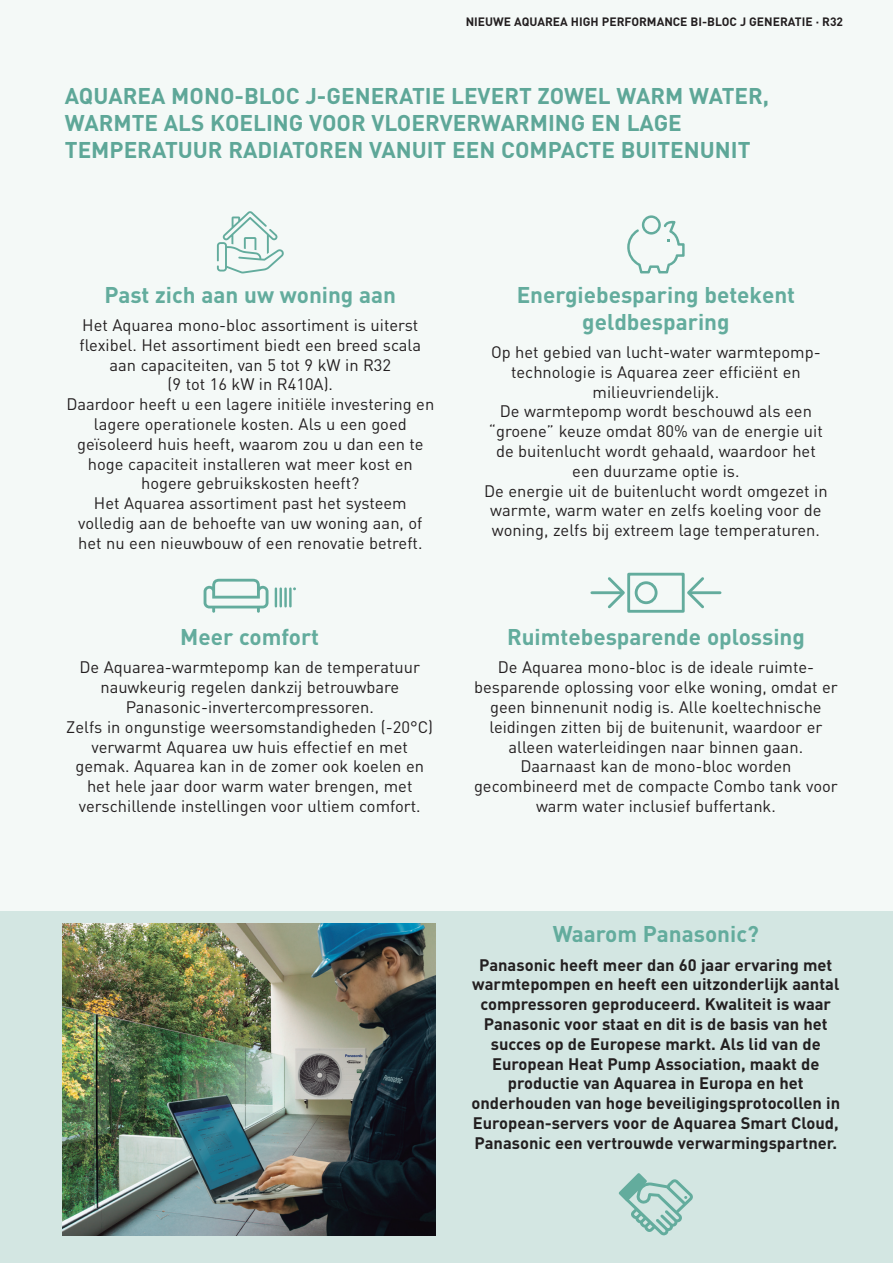
<style>
.page{position:relative;width:893px;height:1263px;background:#f4f9f7}
.page>*{position:absolute;margin:0;border:0;box-sizing:border-box;transform-origin:0 0}
.t1{font:700 22.5px/27px "DIN";color:#63ac9d;text-align:center}
.t2{font:16.5px/19.8px "DIN";color:#231f20;text-align:center}
.t3{font:700 16.5px/19.8px "DIN";color:#231f20;text-align:center}
.t4{font:700 12px "DIN";color:#231f20}
</style>
<div class="page">
<svg style="left:627px;top:215px;width:58px;height:58px"></svg>
<svg style="left:217px;top:211px;width:67px;height:62px"></svg>
<svg style="left:204px;top:579px;width:64px;height:34px"></svg>
<svg style="left:275px;top:589px;width:7px;height:17px"></svg>
<hr style="left:284px;top:589px;width:3px;height:17px;background:#63ac9d">
<hr style="left:289px;top:589px;width:3px;height:17px;background:#63ac9d">
<svg style="left:687px;top:577px;width:20px;height:32px"></svg>
<hr style="left:690px;top:591px;width:30px;height:3px;background:#63ac9d">
<svg style="left:605px;top:577px;width:20px;height:32px"></svg>
<hr style="left:592px;top:591px;width:30px;height:3px;background:#63ac9d">
<div style="left:627px;top:573px;width:58px;height:40px;border:3px solid #63ac9d"></div>
<div style="left:635px;top:581px;width:22px;height:23px;border:3px solid #63ac9d;border-radius:50%"></div>
<div style="left:0;top:911px;width:893px;height:352px;background:#d3e6e2"></div>
<img style="left:63px;top:923px;width:373px;height:312px">
<svg style="left:618px;top:1173px;width:75px;height:62px"></svg>
<p class="t4" style="left:466px;top:13px;width:379px">NIEUWE AQUAREA HIGH PERFORMANCE BI‑BLOC J GENERATIE · R32</p>
<h1 class="t1" style="left:65px;top:81px;width:706px;text-align:left">AQUAREA MONO-BLOC J-GENERATIE LEVERT ZOWEL WARM WATER,<br>WARMTE ALS KOELING VOOR VLOERVERWARMING EN LAGE<br>TEMPERATUUR RADIATOREN VANUIT EEN COMPACTE BUITENUNIT</h1>
<h1 class="t1" style="left:105px;top:280px;width:293px">Past zich aan uw woning aan</h1>
<p class="t2" style="left:66px;top:315px;width:369px">Het Aquarea mono-bloc assortiment is uiterst flexibel. Het assortiment biedt een breed scala aan capaciteiten, van 5 tot 9 kW in R32<br>(9 tot 16 kW in R410A).<br>Daardoor heeft u een lagere initiële investering en lagere operationele kosten. Als u een goed geïsoleerd huis heeft, waarom zou u dan een te hoge capaciteit installeren wat meer kost en hogere gebruikskosten heeft?<br>Het Aquarea assortiment past het systeem volledig aan de behoefte van uw woning aan, of het nu een nieuwbouw of een renovatie betreft.</p>
<h1 class="t1" style="left:180px;top:622px;width:140px">Meer comfort</h1>
<p class="t2" style="left:66px;top:657px;width:368px">De Aquarea-warmtepomp kan de temperatuur nauwkeurig regelen dankzij betrouwbare Panasonic-invertercompressoren.<br>Zelfs in ongunstige weersomstandigheden (-20°C) verwarmt Aquarea uw huis effectief en met gemak. Aquarea kan in de zomer ook koelen en het hele jaar door warm water brengen, met verschillende instellingen voor ultiem comfort.</p>
<h1 class="t1" style="left:517px;top:280px;width:280px">Energiebesparing betekent geldbesparing</h1>
<p class="t2" style="left:484px;top:342px;width:345px">Op het gebied van lucht-water warmtepomp&shy;technologie is Aquarea zeer efficiënt en milieuvriendelijk.<br>De warmtepomp wordt beschouwd als een “groene” keuze omdat 80% van de energie uit de buitenlucht wordt gehaald, waardoor het een duurzame optie is.<br>De energie uit de buitenlucht wordt omgezet in warmte, warm water en zelfs koeling voor de woning, zelfs bij extreem lage temperaturen.</p>
<h1 class="t1" style="left:507px;top:622px;width:299px">Ruimtebesparende oplossing</h1>
<p class="t2" style="left:474px;top:657px;width:365px">De Aquarea mono-bloc is de ideale ruimte&shy;besparende oplossing voor elke woning, omdat er geen binnenunit nodig is. Alle koeltechnische leidingen zitten bij de buitenunit, waardoor er alleen waterleidingen naar binnen gaan.<br>Daarnaast kan de mono-bloc worden gecombineerd met de compacte Combo tank voor warm water inclusief buffertank.</p>
<h1 class="t1" style="left:553px;top:919px;width:208px">Waarom Panasonic?</h1>
<p class="t3" style="left:471px;top:954px;width:370px">Panasonic heeft meer dan 60 jaar ervaring met warmtepompen en heeft een uitzonderlijk aantal compressoren geproduceerd. Kwaliteit is waar Panasonic voor staat en dit is de basis van het succes op de Europese markt. Als lid van de European Heat Pump Association, maakt de productie van Aquarea in Europa en het onderhouden van hoge beveiligingsprotocollen in European-servers voor de Aquarea Smart Cloud, Panasonic een vertrouwde verwarmingspartner.</p>
</div>
